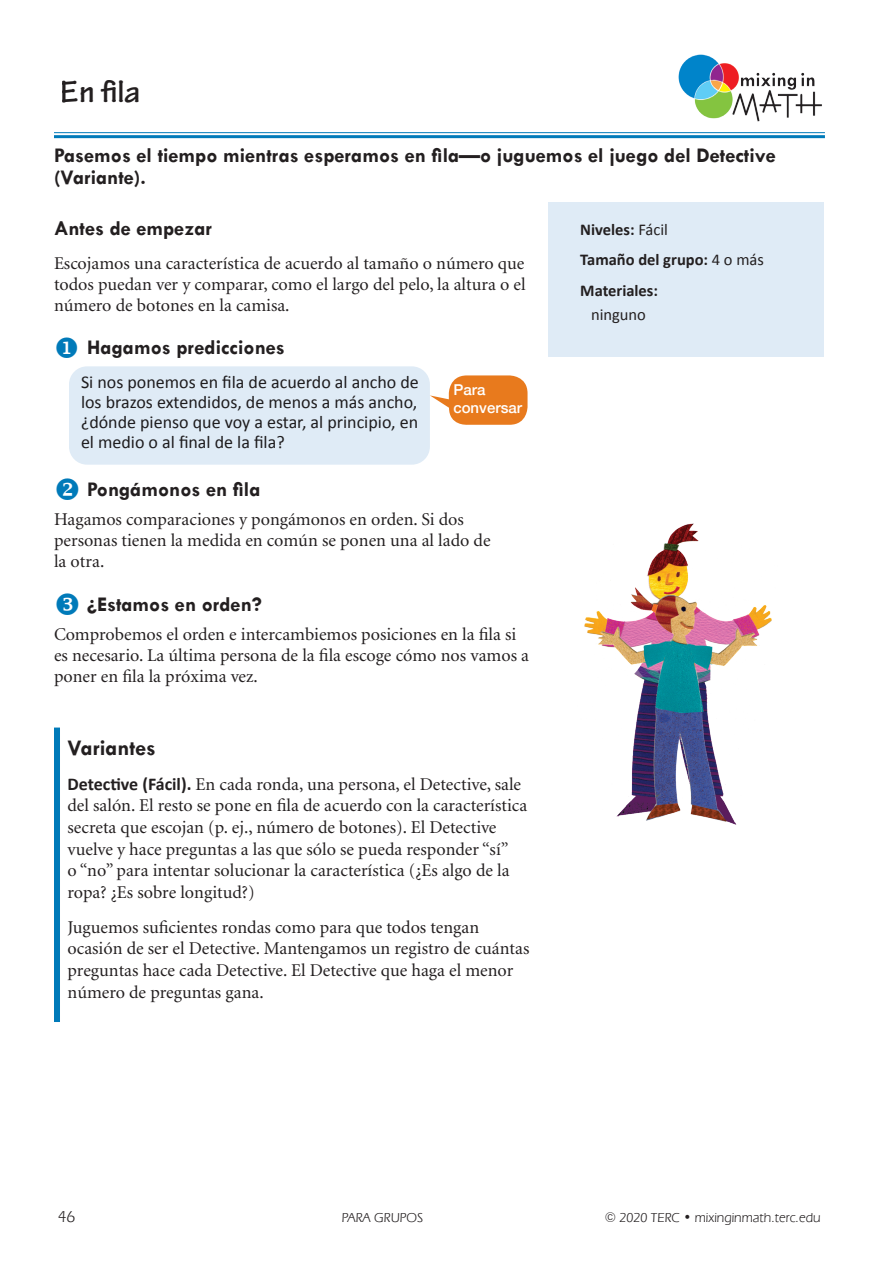
<style>
.page{position:relative;width:893px;height:1263px;background:#fff}
.page>*{position:absolute;margin:0;border:0;box-sizing:border-box;transform-origin:0 0}
.t1{font:700 33px "Tekton Pro";color:#231f20}
.Variations_Head{font:700 22.5px "Tw Cen";color:#231f20}
.Heading_2{font:700 21px/22.5px "Tw Cen";color:#231f20}
.Steps_head{font:700 21px "Tw Cen";color:#231f20}
.Variations_text{font:18px/21.6px "Minion";color:#231f20}
.Text_body{font:18px/21px "Minion";color:#231f20}
.talk_about{font:18px/20.2px "Calibri";color:#231f20;text-align:justify}
.box_head{font:700 16.5px "Calibri";color:#231f20}
.box_list_-_materials{font:16.5px "Calibri";color:#231f20}
.t2{font:16.5px "Eras IT Cby BT";color:#231f20}
.talk_about_bubble{font:500 15px/18px "Helvetica Neue";color:#fff}
.t3{font:13.5px "Eras IT Cby BT";color:#231f20}
.s1{font-weight:400}
.s2{color:#007ab9}
.s3{font-family:"Calibri";font-weight:700}
</style>
<div class="page">
<hr style="left:54px;top:132px;width:771px;height:1px;background:#007ab9">
<hr style="left:54px;top:135px;width:771px;height:3px;background:#007ab9">
<img style="left:679px;top:54px;width:143px;height:68px">
<div style="left:548px;top:202px;width:275px;height:155px;background:#dfebf6"></div>
<div style="left:54px;top:727px;width:6px;height:295px;background:#007ab9"></div>
<img style="left:584px;top:523px;width:188px;height:302px">
<svg style="left:430px;top:375px;width:98px;height:50px"></svg>
<div style="left:69px;top:366px;width:361px;height:99px;background:#dfebf6;border-radius:18px"></div>
<h1 class="t1" style="left:61px;top:72px;width:81px">En fila</h1>
<p class="Heading_2" style="left:54px;top:143px;width:723px">Pasemos el tiempo mientras esperamos en fila—o juguemos el juego del Detective (Variante).</p>
<p class="box_head" style="left:580px;top:219px;width:89px">Niveles: <span class="s1">Fácil</span></p>
<p class="box_head" style="left:580px;top:249px;width:185px">Tamaño del grupo: <span class="s1">4 o más</span></p>
<p class="box_head" style="left:580px;top:280px;width:79px">Materiales:</p>
<p class="box_list_-_materials" style="left:591px;top:304px;width:56px">ninguno</p>
<p class="Heading_2" style="left:54px;top:216px;width:160px">Antes de empezar</p>
<p class="Text_body" style="left:54px;top:253px;width:473px;text-align:justify">Escojamos una característica de acuerdo al tamaño o número que todos puedan ver y comparar, como el largo del pelo, la altura o el número de botones en la camisa.</p>
<p class="Steps_head" style="left:54px;top:335px;width:232px"><span class="s2">◆</span> Hagamos predicciones</p>
<p class="talk_about" style="left:81px;top:372px;width:339px">Si nos ponemos en fila de acuerdo al ancho de los brazos extendidos, de menos a más ancho, ¿dónde pienso que voy a estar, al principio, en el medio o al final de la fila?</p>
<p class="Steps_head" style="left:54px;top:476px;width:208px"><span class="s2">❖</span> Pongámonos en fila</p>
<p class="Text_body" style="left:54px;top:510px;width:438px">Hagamos comparaciones y pongámonos en orden. Si dos personas tienen la medida en común se ponen una al lado de la otra.</p>
<p class="Steps_head" style="left:87px;top:591px;width:176px">¿Estamos en orden?</p>
<p class="Text_body" style="left:54px;top:625px;width:477px">Comprobemos el orden e intercambiemos posiciones en la fila si es necesario. La última persona de la fila escoge cómo nos vamos a poner en fila la próxima vez.</p>
<p class="talk_about_bubble" style="left:453px;top:380px;width:70px">Para conversar</p>
<p class="Variations_Head" style="left:68px;top:734px;width:90px">Variantes</p>
<p class="Variations_text" style="left:68px;top:774px;width:461px"><span class="s3">Detective (Fácil).</span> En cada ronda, una persona, el Detective, sale del salón. El resto se pone en fila de acuerdo con la característica secreta que escojan (p. ej., número de botones). El Detective vuelve y hace preguntas a las que sólo se pueda responder “sí”<br>o “no” para intentar solucionar la característica (¿Es algo de la ropa? ¿Es sobre longitud?)</p>
<p class="Variations_text" style="left:68px;top:917px;width:463px">Juguemos suficientes rondas como para que todos tengan ocasión de ser el Detective. Mantengamos un registro de cuántas preguntas hace cada Detective. El Detective que haga el menor número de preguntas gana.</p>
<p class="t2" style="left:58px;top:1206px;width:19px">46</p>
<p class="t3" style="left:342px;top:1209px;width:83px">PARA GRUPOS</p>
<p class="t3" style="left:605px;top:1209px;width:217px">© 2020 TERC • mixinginmath.terc.edu</p>
</div>
